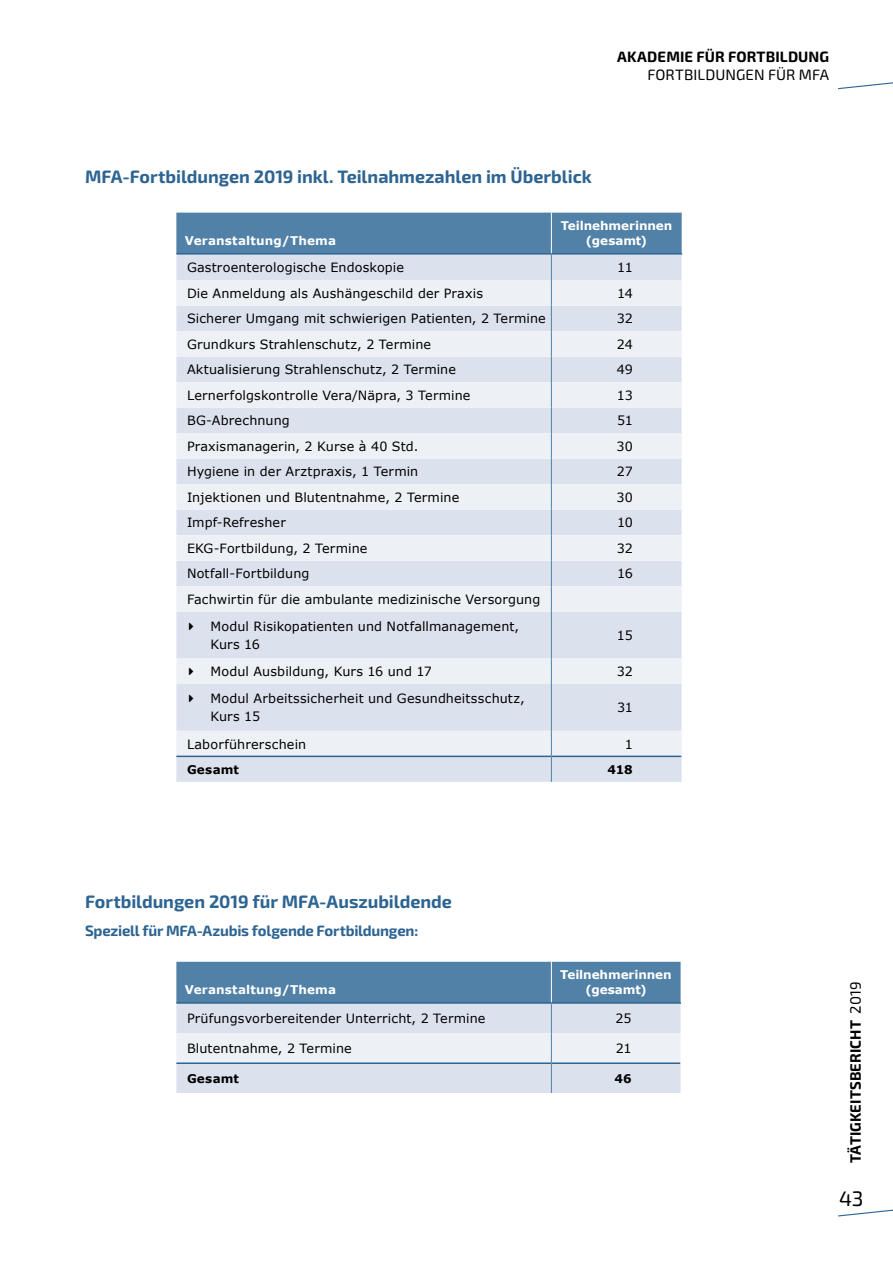
<style>
.page{position:relative;width:893px;height:1263px;background:#fff}
.page>*{position:absolute;margin:0;border:0;box-sizing:border-box;transform-origin:0 0}
.t1{font:21px "Exo 2";color:#000}
.t2{font:700 18px "Exo 2";letter-spacing:-.005em;color:#2d6492}
.t3{font:700 15px "Exo 2";letter-spacing:.005em;color:#000}
.t4{font:700 15px "Exo 2";letter-spacing:-.015em;color:#2d6492}
.t5{font:15px "Exo 2";letter-spacing:.005em;color:#000}
.t6{font:12.75px/27.2px "Verdana";letter-spacing:.01em;color:#000;text-align:center}
.t7{font:700 12px/15px "Verdana";color:#fff;text-align:center}
.t8{font:700 12px "Verdana";letter-spacing:.015em;color:#000}
.s1{font-weight:400}
</style>
<div class="page">
<svg style="left:838px;top:1209px;width:55px;height:8px"></svg>
<svg style="left:838px;top:82px;width:55px;height:8px"></svg>
<div style="left:176px;top:756px;width:506px;height:26px;background:#dce2ed"></div>
<svg style="left:176px;top:612px;width:506px;height:144px;background:#e1e6ef"></svg>
<hr style="left:176px;top:756px;width:375px;height:1px;background:#2d6492">
<hr style="left:552px;top:756px;width:129px;height:1px;background:#2d6492">
<svg style="left:176px;top:213px;width:506px;height:399px;background:#d5dee9"></svg>
<hr style="left:551px;top:612px;width:1px;height:46px;background:#5181a7">
<svg style="left:551px;top:658px;width:1px;height:26px"></svg>
<hr style="left:551px;top:684px;width:1px;height:47px;background:#5181a7">
<svg style="left:551px;top:731px;width:1px;height:51px"></svg>
<div style="left:176px;top:1063px;width:505px;height:30px;background:#dce2ed"></div>
<hr style="left:176px;top:1062px;width:375px;height:2px;background:#2d6492">
<hr style="left:552px;top:1062px;width:128px;height:2px;background:#2d6492">
<svg style="left:176px;top:962px;width:505px;height:101px;background:#a6bdd2"></svg>
<hr style="left:551px;top:1033px;width:1px;height:30px;background:#5181a7">
<hr style="left:551px;top:1063px;width:1px;height:30px;background:#5181a7">
<svg style="left:189px;top:623px;width:4px;height:7px"></svg>
<svg style="left:189px;top:668px;width:4px;height:7px"></svg>
<svg style="left:189px;top:695px;width:4px;height:7px"></svg>
<p class="t3" style="left:617px;top:47px;width:214px">AKADEMIE FÜR FORTBILDUNG</p>
<p class="t5" style="left:647px;top:65px;width:183px">FORTBILDUNGEN FÜR MFA</p>
<h2 class="t2" style="left:85px;top:166px;width:508px">MFA-Fortbildungen 2019 inkl. Teilnahmezahlen im Überblick</h2>
<p class="t7" style="left:185px;top:234px;width:153px">Veranstaltung/Thema</p>
<p class="t7" style="left:561px;top:219px;width:113px">Teilnehmerinnen (gesamt)</p>
<p class="t6" style="left:187px;top:254px;width:219px">Gastroenterologische Endoskopie</p>
<p class="t6" style="left:617px;top:254px;width:17px">11</p>
<p class="t6" style="left:187px;top:280px;width:297px">Die Anmeldung als Aushängeschild der Praxis</p>
<p class="t6" style="left:617px;top:280px;width:17px">14</p>
<p class="t6" style="left:187px;top:305px;width:360px">Sicherer Umgang mit schwierigen Patienten, 2 Termine</p>
<p class="t6" style="left:617px;top:305px;width:18px">32</p>
<p class="t6" style="left:187px;top:331px;width:246px">Grundkurs Strahlenschutz, 2 Termine</p>
<p class="t6" style="left:617px;top:331px;width:17px">24</p>
<p class="t6" style="left:187px;top:356px;width:271px">Aktualisierung Strahlenschutz, 2 Termine</p>
<p class="t6" style="left:617px;top:356px;width:18px">49</p>
<p class="t6" style="left:187px;top:382px;width:285px">Lernerfolgskontrolle Vera/Näpra, 3 Termine</p>
<p class="t6" style="left:617px;top:382px;width:17px">13</p>
<p class="t6" style="left:187px;top:407px;width:104px">BG-Abrechnung</p>
<p class="t6" style="left:617px;top:407px;width:17px">51</p>
<p class="t6" style="left:187px;top:433px;width:233px">Praxismanagerin, 2 Kurse à 40 Std.</p>
<p class="t6" style="left:616px;top:433px;width:18px">30</p>
<p class="t6" style="left:187px;top:458px;width:233px">Hygiene in der Arztpraxis, 1 Termin</p>
<p class="t6" style="left:617px;top:458px;width:17px">27</p>
<p class="t6" style="left:187px;top:484px;width:274px">Injektionen und Blutentnahme, 2 Termine</p>
<p class="t6" style="left:616px;top:484px;width:18px">30</p>
<p class="t6" style="left:187px;top:509px;width:100px">Impf-Refresher</p>
<p class="t6" style="left:617px;top:509px;width:17px">10</p>
<p class="t6" style="left:187px;top:535px;width:182px">EKG-Fortbildung, 2 Termine</p>
<p class="t6" style="left:617px;top:535px;width:18px">32</p>
<p class="t6" style="left:187px;top:560px;width:124px">Notfall-Fortbildung</p>
<p class="t6" style="left:617px;top:560px;width:17px">16</p>
<p class="t6" style="left:187px;top:586px;width:355px">Fachwirtin für die ambulante medizinische Versorgung<br>Modul Risikopatienten und Notfallmanagement,</p>
<p class="t6" style="left:210px;top:631px;width:51px">Kurs 16</p>
<p class="t6" style="left:617px;top:622px;width:17px">15</p>
<p class="t6" style="left:211px;top:658px;width:223px">Modul Ausbildung, Kurs 16 und 17</p>
<p class="t6" style="left:617px;top:658px;width:18px">32</p>
<p class="t6" style="left:210px;top:690px;width:316px;line-height:18px;text-align:left">Modul Arbeitssicherheit und Gesundheitsschutz,<br>Kurs 15</p>
<p class="t6" style="left:617px;top:694px;width:17px">31</p>
<p class="t6" style="left:187px;top:730px;width:121px">Laborführerschein</p>
<p class="t6" style="left:625px;top:730px;width:10px">1</p>
<p class="t8" style="left:187px;top:761px;width:54px">Gesamt</p>
<p class="t8" style="left:608px;top:761px;width:27px">418</p>
<h2 class="t2" style="left:85px;top:891px;width:368px">Fortbildungen 2019 für MFA-Auszubildende</h2>
<p class="t4" style="left:85px;top:922px;width:335px">Speziell für MFA-Azubis folgende Fortbildungen:</p>
<p class="t7" style="left:185px;top:983px;width:153px">Veranstaltung/Thema</p>
<p class="t7" style="left:560px;top:968px;width:113px">Teilnehmerinnen (gesamt)</p>
<p class="t6" style="left:187px;top:1005px;width:300px">Prüfungsvorbereitender Unterricht, 2 Termine</p>
<p class="t6" style="left:615px;top:1005px;width:18px">25</p>
<p class="t6" style="left:187px;top:1035px;width:166px">Blutentnahme, 2 Termine</p>
<p class="t6" style="left:616px;top:1035px;width:17px">21</p>
<p class="t8" style="left:187px;top:1070px;width:54px">Gesamt</p>
<p class="t8" style="left:614px;top:1070px;width:19px">46</p>
<p class="t3" style="left:847px;top:1163px;width:183px;rotate:-90deg">TÄTIGKEITSBERICHT <span class="s1">2019</span></p>
<h1 class="t1" style="left:839px;top:1186px;width:26px">43</h1>
</div>
